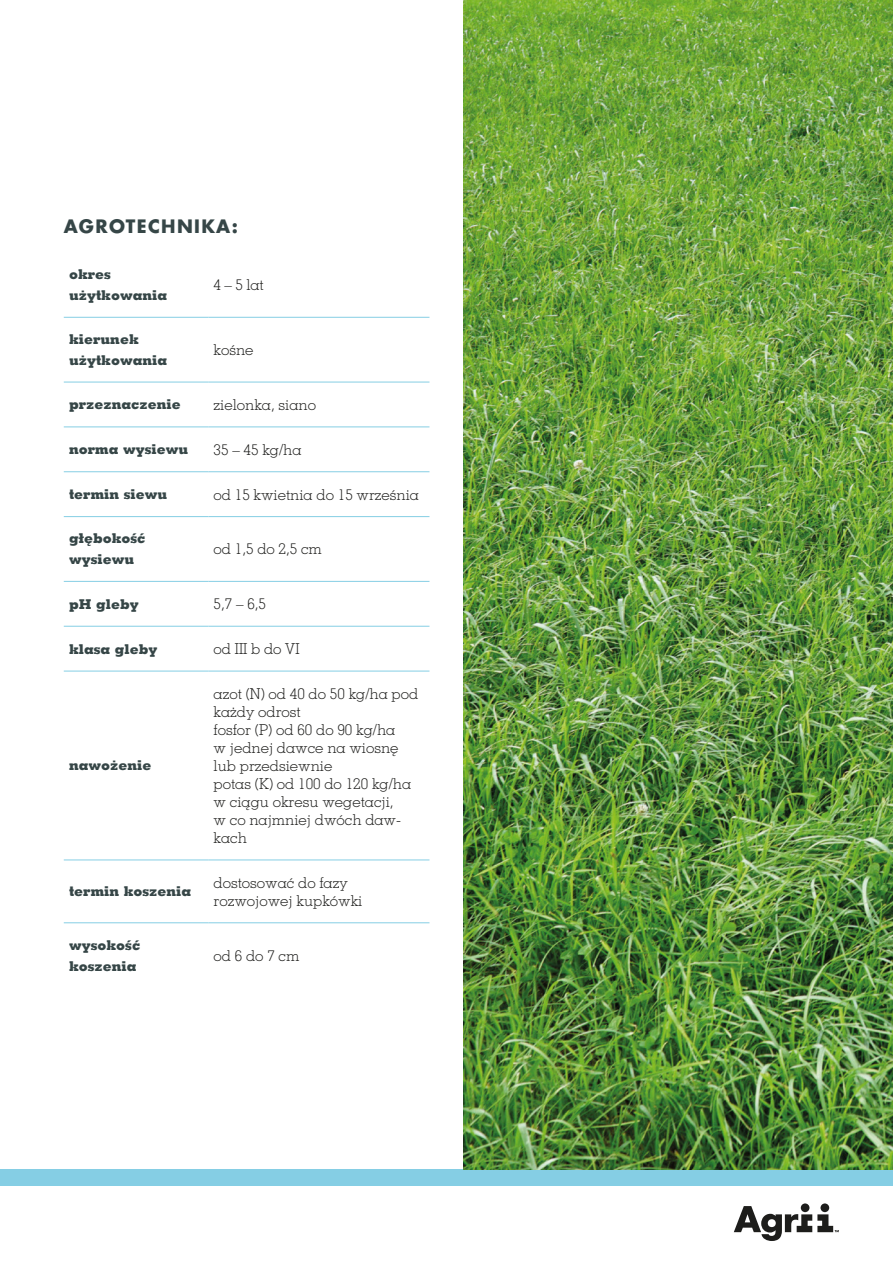
<style>
.page{position:relative;width:893px;height:1263px;background:#fff}
.page>*{position:absolute;margin:0;border:0;box-sizing:border-box;transform-origin:0 0}
.cechy_odmiana{font:700 18px "Futura LT Pro";letter-spacing:.075em;color:#364647}
.t1{font:300 15px/18px "Memphis LT Pro";color:#1d1d1b}
.extra_bold{font:800 13.5px/21px "Memphis LT Pro";color:#364647}
</style>
<div class="page">
<div style="left:0;top:1170px;width:893px;height:16px;background:#85cee4"></div>
<img style="left:463px;top:0;width:430px;height:1170px">
<hr style="left:64px;top:317px;width:144px;height:1px;background:#85cee4">
<hr style="left:208px;top:317px;width:221px;height:1px;background:#85cee4">
<hr style="left:64px;top:382px;width:144px;height:1px;background:#85cee4">
<hr style="left:208px;top:382px;width:221px;height:1px;background:#85cee4">
<hr style="left:64px;top:426px;width:144px;height:1px;background:#85cee4">
<hr style="left:208px;top:426px;width:221px;height:1px;background:#85cee4">
<hr style="left:64px;top:471px;width:144px;height:1px;background:#85cee4">
<hr style="left:208px;top:471px;width:221px;height:1px;background:#85cee4">
<hr style="left:64px;top:516px;width:144px;height:1px;background:#85cee4">
<hr style="left:208px;top:516px;width:221px;height:1px;background:#85cee4">
<hr style="left:64px;top:581px;width:144px;height:1px;background:#85cee4">
<hr style="left:208px;top:581px;width:221px;height:1px;background:#85cee4">
<hr style="left:64px;top:626px;width:144px;height:1px;background:#85cee4">
<hr style="left:208px;top:626px;width:221px;height:1px;background:#85cee4">
<hr style="left:64px;top:671px;width:144px;height:1px;background:#85cee4">
<hr style="left:208px;top:671px;width:221px;height:1px;background:#85cee4">
<hr style="left:64px;top:859px;width:144px;height:1px;background:#85cee4">
<hr style="left:208px;top:859px;width:221px;height:1px;background:#85cee4">
<hr style="left:64px;top:922px;width:144px;height:1px;background:#85cee4">
<hr style="left:208px;top:922px;width:221px;height:1px;background:#85cee4">
<svg style="left:801px;top:1203px;width:8px;height:9px"></svg>
<svg style="left:820px;top:1203px;width:9px;height:9px"></svg>
<svg style="left:734px;top:1206px;width:105px;height:35px"></svg>
<p class="cechy_odmiana" style="left:64px;top:213px;width:176px">AGROTECHNIKA:</p>
<p class="extra_bold" style="left:69px;top:264px;width:100px">okres użytkowania</p>
<p class="t1" style="left:214px;top:276px;width:52px">4 – 5 lat</p>
<p class="extra_bold" style="left:69px;top:328px;width:100px">kierunek użytkowania</p>
<p class="t1" style="left:214px;top:341px;width:42px">kośne</p>
<p class="extra_bold" style="left:69px;top:394px;width:113px">przeznaczenie</p>
<p class="t1" style="left:214px;top:395px;width:104px">zielonka, siano</p>
<p class="extra_bold" style="left:69px;top:439px;width:121px">norma wysiewu</p>
<p class="t1" style="left:214px;top:440px;width:89px">35 – 45 kg/ha</p>
<p class="extra_bold" style="left:69px;top:483px;width:100px">termin siewu</p>
<p class="t1" style="left:214px;top:485px;width:207px">od 15 kwietnia do 15 września</p>
<p class="extra_bold" style="left:69px;top:528px;width:78px">głębokość wysiewu</p>
<p class="t1" style="left:214px;top:540px;width:110px">od 1,5 do 2,5 cm</p>
<p class="extra_bold" style="left:69px;top:593px;width:71px">pH gleby</p>
<p class="t1" style="left:214px;top:595px;width:54px">5,7 – 6,5</p>
<p class="extra_bold" style="left:69px;top:638px;width:90px">klasa gleby</p>
<p class="t1" style="left:214px;top:640px;width:87px">od III b do VI</p>
<p class="extra_bold" style="left:69px;top:755px;width:84px">nawożenie</p>
<p class="t1" style="left:214px;top:684px;width:206px">azot (N) od 40 do 50 kg/ha pod</p>
<p class="t1" style="left:214px;top:702px;width:89px">każdy odrost</p>
<p class="t1" style="left:214px;top:720px;width:183px">fosfor (P) od 60 do 90 kg/ha</p>
<p class="t1" style="left:214px;top:738px;width:187px">w jednej dawce na wiosnę</p>
<p class="t1" style="left:214px;top:756px;width:120px">lub przedsiewnie</p>
<p class="t1" style="left:214px;top:774px;width:199px">potas (K) od 100 do 120 kg/ha</p>
<p class="t1" style="left:214px;top:792px;width:182px">w ciągu okresu wegetacji,</p>
<p class="t1" style="left:214px;top:810px;width:189px">w co najmniej dwóch daw&shy;kach</p>
<p class="extra_bold" style="left:69px;top:881px;width:124px">termin koszenia</p>
<p class="t1" style="left:214px;top:873px;width:150px">dostosować do fazy rozwojowej kupkówki</p>
<p class="extra_bold" style="left:69px;top:934px;width:73px">wysokość koszenia</p>
<p class="t1" style="left:214px;top:946px;width:87px">od 6 do 7 cm</p>
</div>
